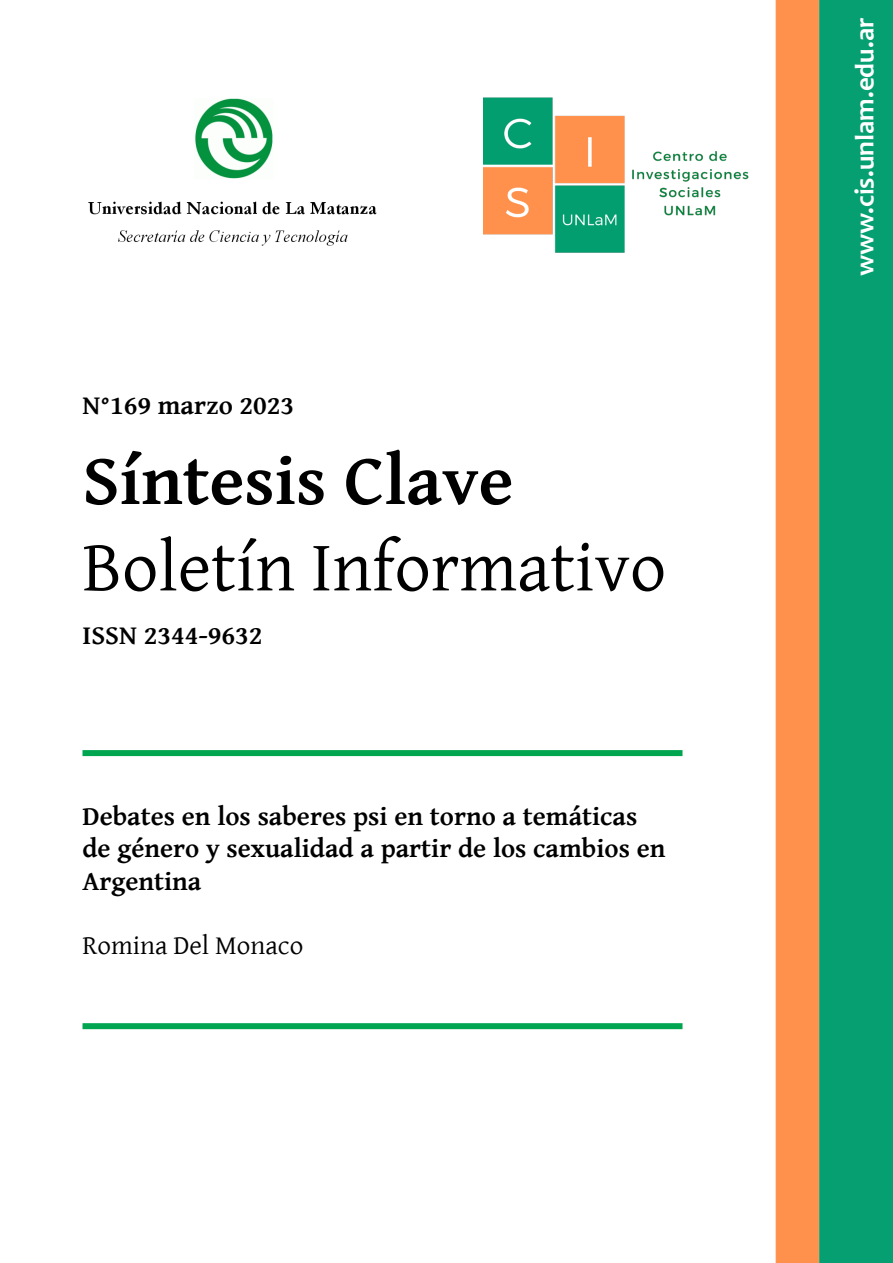
<style>
.page{position:relative;width:893px;height:1263px;background:#fff}
.page>*{position:absolute;margin:0;border:0;box-sizing:border-box;transform-origin:0 0}
.t1{font:72px "Gentium Basic";color:#000}
.t2{font:700 72px "Gentium Basic";color:#000}
.t3{font:700 27px/32.4px "Gentium Basic";color:#000}
.t4{font:700 27px "Candara";color:#fff}
.t5{font:27px "Gentium Basic";color:#000}
</style>
<div class="page">
<img style="left:82px;top:0;width:811px;height:1263px">
<img style="left:483px;top:90px;width:267px;height:169px">
<img style="left:82px;top:99px;width:304px;height:152px">
<div style="left:82px;top:750px;width:600px;height:6px;background:#00a54f"></div>
<div style="left:82px;top:1023px;width:600px;height:6px;background:#00a54f"></div>
<p class="t3" style="left:82px;top:388px;width:213px">N°169 marzo 2023</p>
<p class="t2" style="left:82px;top:426px;width:432px">Síntesis Clave</p>
<p class="t1" style="left:82px;top:514px;width:585px">Boletín Informativo</p>
<p class="t3" style="left:82px;top:618px;width:182px">ISSN 2344-9632</p>
<p class="t3" style="left:82px;top:799px;width:584px">Debates en los saberes psi en torno a temáticas de género y sexualidad a partir de los cambios en<br>Argentina</p>
<p class="t5" style="left:82px;top:926px;width:222px">Romina Del Monaco</p>
<p class="t4" style="left:848px;top:276px;width:260px;rotate:-90deg">www.cis.unlam.edu.ar</p>
</div>
